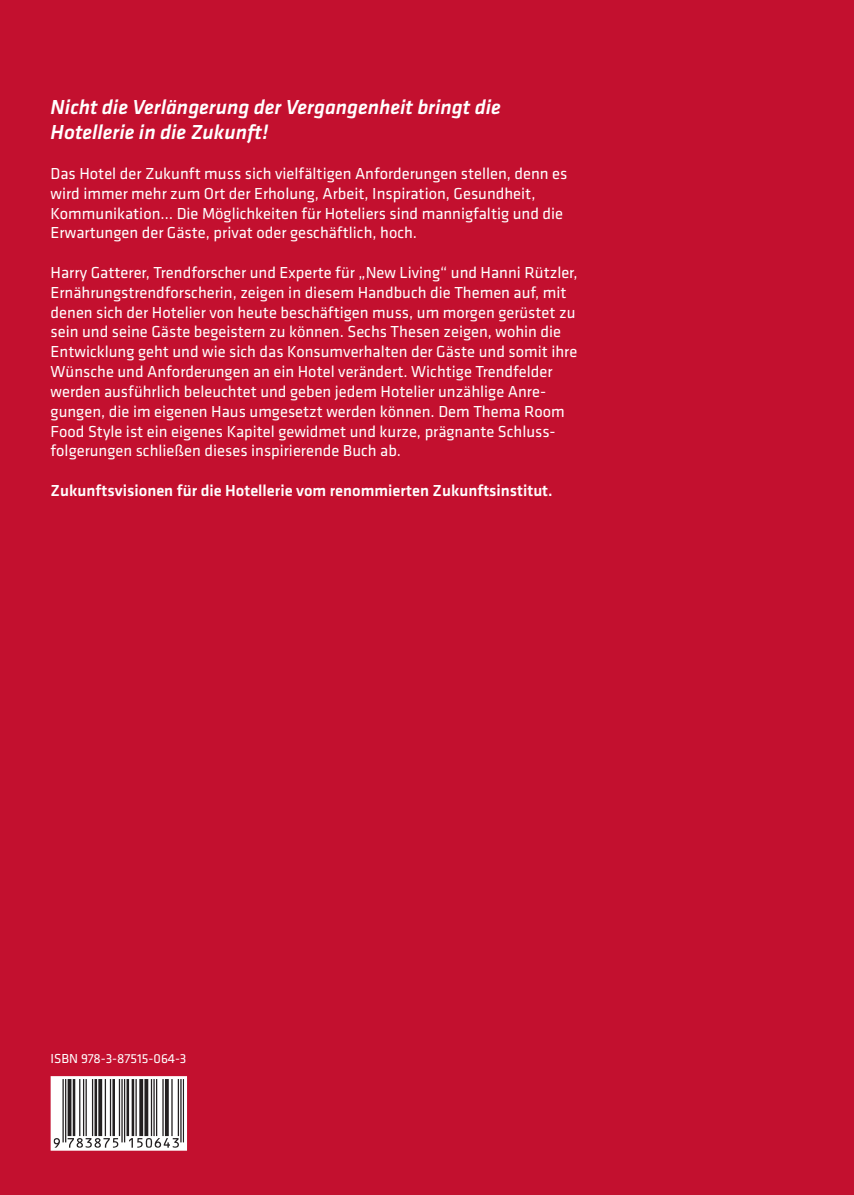
<style>
.page{position:relative;width:854px;height:1195px;background:#fff}
.page>*{position:absolute;margin:0;border:0;box-sizing:border-box;transform-origin:0 0}
.t1{font:italic 500 21px/25.2px "Klavika";color:#fff}
.t2{font:16.5px/19.8px "Klavika";color:#fff}
.t3{font:500 16.5px "Klavika";color:#fff}
.t4{font:13.5px "Klavika";color:#fff}
</style>
<div class="page">
<div style="left:0;top:0;width:854px;height:1194px;background:#c3102f"></div>
<svg style="left:50px;top:1076px;width:137px;height:75px;background:#afacad"></svg>
<p class="t1" style="left:51px;top:95px;width:452px">Nicht die Verlängerung der Vergangenheit bringt die<br>Hotellerie in die Zukunft!</p>
<p class="t2" style="left:51px;top:164px;width:518px">Das Hotel der Zukunft muss sich vielfältigen Anforderungen stellen, denn es wird immer mehr zum Ort der Erholung, Arbeit, Inspiration, Gesundheit, Kommunikation… Die Möglichkeiten für Hoteliers sind mannigfaltig und die Erwartungen der Gäste, privat oder geschäftlich, hoch.</p>
<p class="t2" style="left:51px;top:263px;width:529px">Harry Gatterer, Trendforscher und Experte für „New Living“ und Hanni Rützler, Ernährungstrendforscherin, zeigen in diesem Handbuch die Themen auf, mit denen sich der Hotelier von heute beschäftigen muss, um morgen gerüstet zu sein und seine Gäste begeistern zu können. Sechs Thesen zeigen, wohin die Entwicklung geht und wie sich das Konsumverhalten der Gäste und somit ihre Wünsche und Anforderungen an ein Hotel verändert. Wichtige Trendfelder werden ausführlich beleuchtet und geben jedem Hotelier unzählige Anre&shy;gungen, die im eigenen Haus umgesetzt werden können. Dem Thema Room Food Style ist ein eigenes Kapitel gewidmet und kurze, prägnante Schluss&shy;folgerungen schließen dieses inspirierende Buch ab.</p>
<p class="t3" style="left:51px;top:481px;width:503px">Zukunftsvisionen für die Hotellerie vom renommierten Zukunftsinstitut.</p>
<p class="t4" style="left:51px;top:1050px;width:137px">ISBN 978-3-87515-064-3</p>
</div>
